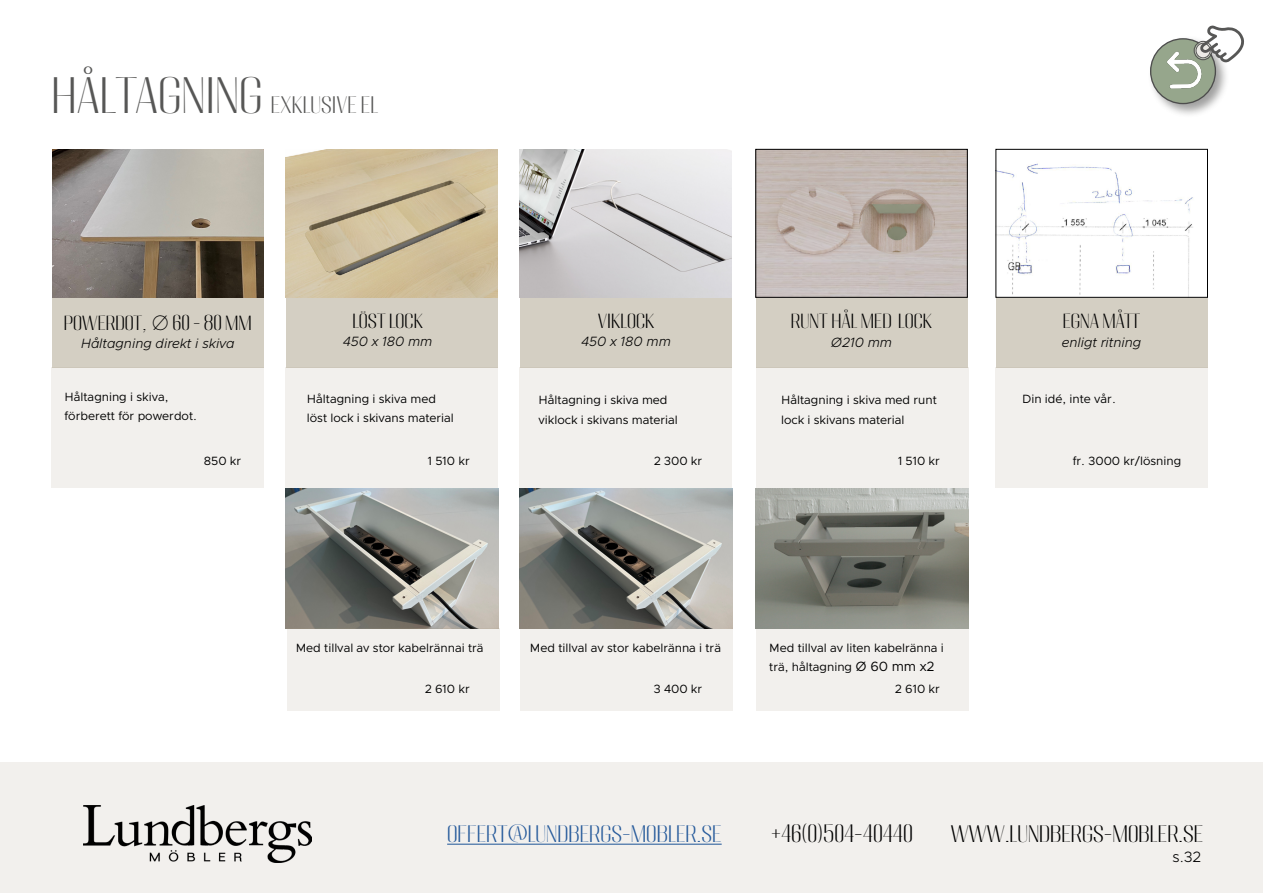
<style>
.page{position:relative;width:1263px;height:893px;background:#fff}
.page>*{position:absolute;margin:0;border:0;box-sizing:border-box;transform-origin:0 0}
.t1{font:300 21px "Migha";color:#000}
.t2{font:300 21px "Migha";color:#275b9b}
.t3{font:300 21px "Migha";color:#575756}
.t4{font:300 18px "Migha";color:#000}
.t5{font:300 15px "Clarity City";color:#000}
.t6{font:italic 300 13.5px "Clarity City";color:#000}
.t7{font:12px/19.5px "Clarity City";color:#000}
.s1{font-size:45px}
.s2{font-family:"Clarity City";font-weight:100;font-size:21px}
.s3{font-size:13.5px}
</style>
<div class="page">
<div style="left:0;top:762px;width:1263px;height:131px;background:#f2f0ed"></div>
<img style="left:520px;top:149px;width:211px;height:148px">
<hr style="left:447px;top:844px;width:275px;height:1px;background:#275b9b">
<img style="left:83px;top:805px;width:228px;height:58px">
<img style="left:286px;top:149px;width:212px;height:148px">
<img style="left:998px;top:163px;width:195px;height:132px">
<img style="left:52px;top:149px;width:212px;height:148px">
<img style="left:758px;top:151px;width:207px;height:144px">
<div style="left:52px;top:298px;width:212px;height:69px;background:#d4cfc3"></div>
<div style="left:286px;top:298px;width:212px;height:69px;background:#d4cfc3"></div>
<div style="left:520px;top:298px;width:211px;height:69px;background:#d4cfc3"></div>
<div style="left:756px;top:298px;width:211px;height:69px;background:#d4cfc3"></div>
<div style="left:996px;top:298px;width:211px;height:69px;background:#d4cfc3"></div>
<div style="left:51px;top:367px;width:213px;height:121px;background:#f2f0ed"></div>
<div style="left:286px;top:367px;width:212px;height:121px;background:#f2f0ed"></div>
<div style="left:519px;top:367px;width:212px;height:121px;background:#f2f0ed"></div>
<div style="left:756px;top:367px;width:212px;height:121px;background:#f2f0ed"></div>
<div style="left:995px;top:367px;width:213px;height:121px;background:#f2f0ed"></div>
<img style="left:286px;top:489px;width:213px;height:139px">
<img style="left:520px;top:489px;width:212px;height:139px">
<div style="left:287px;top:628px;width:212px;height:82px;background:#f2f0ed"></div>
<div style="left:520px;top:629px;width:212px;height:81px;background:#f2f0ed"></div>
<img style="left:756px;top:489px;width:212px;height:139px">
<div style="left:756px;top:629px;width:212px;height:81px;background:#f2f0ed"></div>
<div style="left:1147px;top:35px;width:82px;height:83px;background:#575756;opacity:.8"></div>
<svg style="left:1151px;top:39px;width:64px;height:65px"></svg>
<div style="left:1150px;top:38px;width:66px;height:66px;border:1px solid #000;border-radius:50%"></div>
<img style="left:1160px;top:46px;width:48px;height:46px">
<svg style="left:1192px;top:35px;width:37px;height:36px"></svg>
<h1 class="t3" style="left:51px;top:90px;width:329px"><span class="s1">HÅLTAGNING</span> EXKLUSIVE EL</h1>
<h2 class="t4" style="left:64px;top:310px;width:189px">POWERDOT, <span class="s2">Ø</span> 60 - 80 MM</h2>
<p class="t6" style="left:81px;top:335px;width:156px">Håltagning direkt i skiva</p>
<h2 class="t4" style="left:352px;top:308px;width:72px">LÖST LOCK</h2>
<p class="t6" style="left:343px;top:333px;width:91px">450 x 180 mm</p>
<h2 class="t4" style="left:598px;top:308px;width:58px">VIKLOCK</h2>
<p class="t6" style="left:581px;top:333px;width:91px">450 x 180 mm</p>
<h2 class="t4" style="left:791px;top:308px;width:143px">RUNT HÅL MED LOCK</h2>
<p class="t6" style="left:831px;top:334px;width:63px">Ø210 mm</p>
<h2 class="t4" style="left:1063px;top:308px;width:79px">EGNA MÅTT</h2>
<p class="t6" style="left:1062px;top:334px;width:81px">enligt ritning</p>
<p class="t7" style="left:64px;top:387px;width:134px">Håltagning i skiva, förberett för powerdot.</p>
<p class="t7" style="left:307px;top:389px;width:149px">Håltagning i skiva med löst lock i skivans material</p>
<p class="t7" style="left:781px;top:390px;width:157px">Håltagning i skiva med runt lock i skivans material</p>
<p class="t7" style="left:538px;top:390px;width:131px">Håltagning i skiva med</p>
<p class="t7" style="left:1022px;top:389px;width:95px">Din idé, inte vår.</p>
<p class="t7" style="left:538px;top:410px;width:141px">viklock i skivans material</p>
<p class="t7" style="left:204px;top:451px;width:39px">850 kr</p>
<p class="t7" style="left:428px;top:451px;width:43px">1 510 kr</p>
<p class="t7" style="left:654px;top:451px;width:50px">2 300 kr</p>
<p class="t7" style="left:898px;top:451px;width:43px">1 510 kr</p>
<p class="t7" style="left:1073px;top:451px;width:110px">fr. 3000 kr/lösning</p>
<p class="t7" style="left:296px;top:638px;width:189px">Med tillval av stor kabelrännai trä</p>
<p class="t7" style="left:530px;top:638px;width:193px">Med tillval av stor kabelränna i trä</p>
<p class="t7" style="left:769px;top:638px;width:176px">Med tillval av liten kabelränna i trä, håltagning <span class="s3">Ø 60 mm x2</span></p>
<p class="t7" style="left:425px;top:679px;width:46px">2 610 kr</p>
<p class="t7" style="left:654px;top:679px;width:50px">3 400 kr</p>
<p class="t7" style="left:895px;top:679px;width:46px">2 610 kr</p>
<h1 class="t2" style="left:447px;top:819px;width:276px">OFFERT@LUNDBERGS-MOBLER.SE</h1>
<h1 class="t1" style="left:771px;top:819px;width:143px">+46(0)504-40440</h1>
<h1 class="t1" style="left:951px;top:819px;width:254px">WWW.LUNDBERGS-MOBLER.SE</h1>
<p class="t5" style="left:1172px;top:847px;width:30px">s.32</p>
</div>
